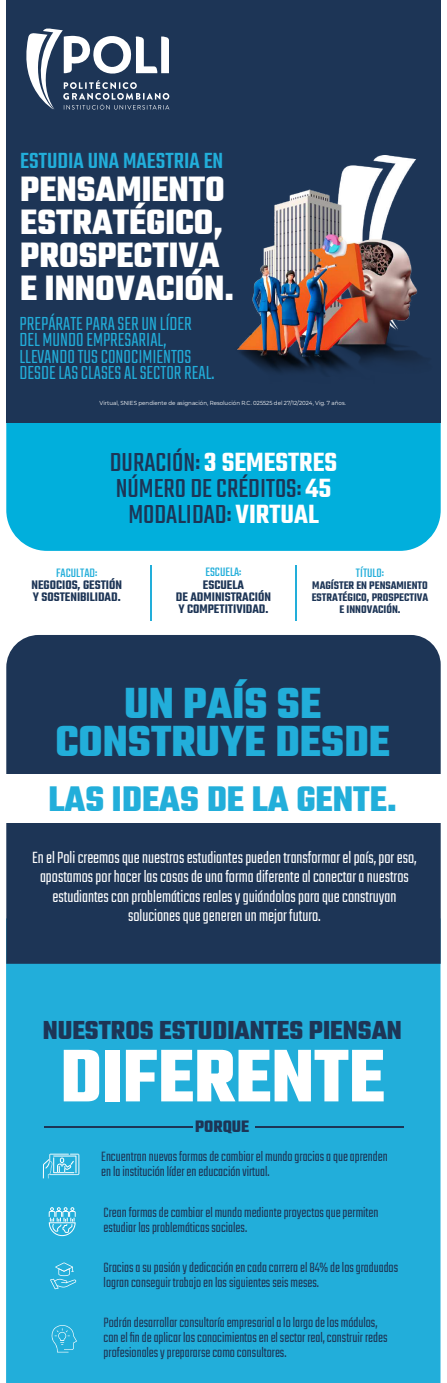
<style>
.page{position:relative;width:447px;height:1383px;background:#fff}
.page>*{position:absolute;margin:0;border:0;box-sizing:border-box;transform-origin:0 0}
.t1{font:700 80.32px "Teko";color:#fff}
.t2{font:700 47.03px/37.9px "Teko";color:#22aeda;text-align:center}
.t3{font:700 38.4px "Teko";color:#22aeda}
.t4{font:700 38.1px/33.1px "Teko";color:#fff}
.t5{font:28.72px/25.7px "Teko";color:#1d3556;text-align:center}
.t6{font:700 28.12px "Teko";color:#1d3556}
.t7{font:500 24px "Teko";color:#22aeda}
.t8{font:300 21px/16.5px "Teko";color:#22aeda}
.t9{font:300 18px/19.5px "Teko";color:#fff;text-align:center}
.t10{font:700 17.92px "Teko";color:#1d3556}
.t11{font:300 15px/15px "Teko";color:#1d3556}
.t12{font:600 13.5px/12px "Teko";color:#1d3556}
.t13{font:13.5px "Teko";color:#22aeda}
.t14{font:600 12px/12px "Teko";color:#1d3556;text-align:center}
.t15{font:5.85px "Montserrat";color:#fff;scale:.95 1}
.s1{font-weight:600;color:#fff}
</style>
<div class="page">
<div style="left:6px;top:83px;width:435px;height:468px;background:#01afdc;border-radius:41px"></div>
<div style="left:6px;top:0;width:435px;height:423px;background:#1d3556"></div>
<div style="left:6px;top:963px;width:435px;height:419px;background:#22aeda"></div>
<div style="left:6px;top:635px;width:435px;height:328px;background:#1d3556"></div>
<svg style="left:26px;top:28px;width:143px;height:82px"></svg>
<hr style="left:150px;top:565px;width:2px;height:55px;background:#22aeda">
<hr style="left:295px;top:565px;width:2px;height:55px;background:#22aeda">
<div style="left:5px;top:773px;width:438px;height:49px;background:#fff"></div>
<hr style="left:44px;top:1125px;width:148px;height:2px;background:#1d3556">
<hr style="left:255px;top:1125px;width:148px;height:2px;background:#1d3556">
<svg style="left:48px;top:1207px;width:28px;height:82px;background:#44badf"></svg>
<svg style="left:43px;top:1153px;width:36px;height:25px"></svg>
<img style="left:237px;top:156px;width:185px;height:217px">
<svg style="left:52px;top:1324px;width:25px;height:28px"></svg>
<h3 class="t7" style="left:20px;top:146px;width:205px">ESTUDIA UNA MAESTRIA EN</h3>
<h3 class="t4" style="left:20px;top:175px;width:215px">PENSAMIENTO<br>ESTRATÉGICO,<br>PROSPECTIVA<br>E INNOVACIÓN.</h3>
<h3 class="t8" style="left:20px;top:317px;width:196px">PREPÁRATE PARA SER UN LÍDER<br>DEL MUNDO EMPRESARIAL,<br>LLEVANDO TUS CONOCIMIENTOS<br>DESDE LAS CLASES AL SECTOR REAL.</h3>
<p class="t15" style="left:100px;top:399px;width:261px">Virtual, SNIES pendiente de asignación, Resolución R.C. 025525 del 27/12/2024, Vig. 7 años.</p>
<h3 class="t5" style="left:110px;top:452px;width:229px">DURACIÓN: <span class="s1">3 SEMESTRES<br></span>NÚMERO DE CRÉDITOS: <span class="s1">45<br></span>MODALIDAD: <span class="s1">VIRTUAL</span></h3>
<p class="t13" style="left:56px;top:565px;width:43px">FACULTAD:</p>
<p class="t12" style="left:31px;top:579px;width:92px">NEGOCIOS, GESTIÓN<br>Y SOSTENIBILIDAD.</p>
<p class="t13" style="left:205px;top:565px;width:38px">ESCUELA:</p>
<p class="t12" style="left:176px;top:579px;width:97px;text-align:center">ESCUELA<br>DE ADMINISTRACIÓN<br>Y COMPETITIVIDAD.</p>
<p class="t13" style="left:356px;top:565px;width:30px">TÍTULO:</p>
<p class="t14" style="left:312px;top:579px;width:118px">MAGÍSTER EN PENSAMIENTO<br>ESTRATÉGICO, PROSPECTIVA<br>E INNOVACIÓN.</p>
<h2 class="t2" style="left:55px;top:687px;width:336px">UN PAÍS SE<br>CONSTRUYE DESDE</h2>
<h3 class="t3" style="left:49px;top:774px;width:350px">LAS IDEAS DE LA GENTE.</h3>
<p class="t9" style="left:32px;top:848px;width:386px">En el Poli creemos que nuestros estudiantes pueden transformar el país, por eso, apostamos por hacer las cosas de una forma diferente al conectar a nuestros estudiantes con problemáticas reales y guiándolos para que construyan soluciones que generen un mejor futuro.</p>
<h3 class="t6" style="left:43px;top:1011px;width:361px">NUESTROS ESTUDIANTES PIENSAN</h3>
<h1 class="t1" style="left:60px;top:1024px;width:327px">DIFERENTE</h1>
<p class="t10" style="left:195px;top:1114px;width:56px">PORQUE</p>
<p class="t11" style="left:101px;top:1150px;width:288px">Encuentran nuevas formas de cambiar el mundo gracias a que aprenden en la institución líder en educación virtual.</p>
<p class="t11" style="left:104px;top:1205px;width:276px">Crean formas de cambiar el mundo mediante proyectos que permiten estudiar las problemáticas sociales.</p>
<p class="t11" style="left:104px;top:1260px;width:296px">Gracias a su pasión y dedicación en cada carrera el 84% de los graduados logran conseguir trabajo en los siguientes seis meses.</p>
<p class="t11" style="left:104px;top:1315px;width:285px">Podrán desarrollar consultoría empresarial a lo largo de los módulos, con el fin de aplicar los conocimientos en el sector real, construir redes profesionales y prepararse como consultores.</p>
</div>
